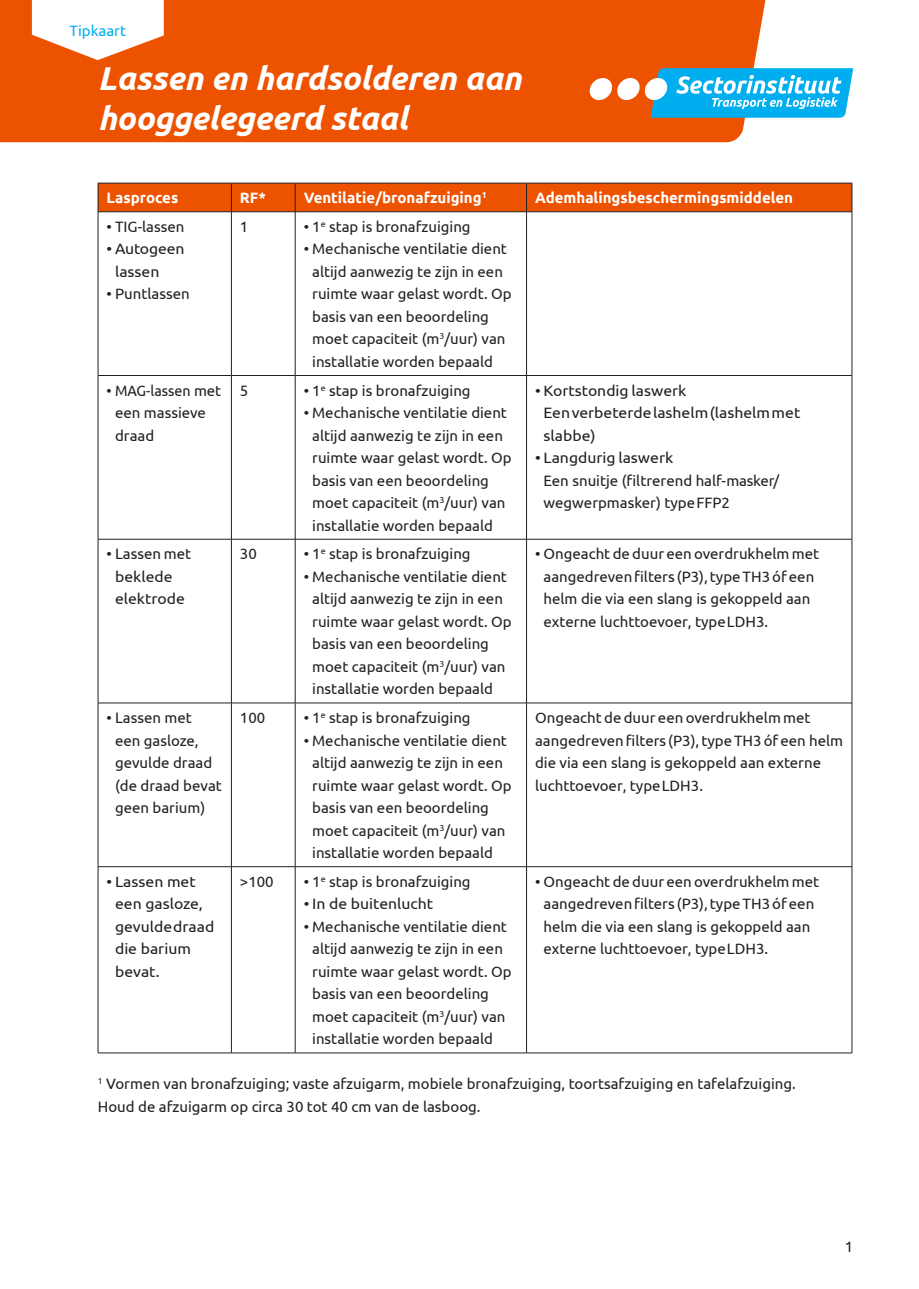
<style>
.page{position:relative;width:919px;height:1289px;background:#fff}
.page>*{position:absolute;margin:0;border:0;box-sizing:border-box;transform-origin:0 0}
.t1{font:italic 700 33px/39.6px "Ubuntu";letter-spacing:-.005em;color:#fff}
.Voetnoottekst{font:15px/22.5px "Ubuntu";color:#231f20}
.Voetnoottekst-2{font:15px/22.5px "Ubuntu";color:#231f20;scale:1.05 1}
.HeadingRow{font:700 15px "Ubuntu";color:#fff}
.Voetnoottekst-3{font:15px/22.5px "Ubuntu";color:#231f20;scale:.95 1}
.t2{font:15px "Ubuntu";color:#00aeef}
</style>
<div class="page">
<div style="left:0;top:0;width:766px;height:142px;background:#ed5200"></div>
<svg style="left:589px;top:68px;width:264px;height:50px"></svg>
<svg style="left:32px;top:0;width:132px;height:60px"></svg>
<div style="left:100px;top:66px;width:105px;height:25px;background:#ed5200"></div>
<svg style="left:213px;top:71px;width:36px;height:20px"></svg>
<div style="left:256px;top:64px;width:202px;height:27px;background:#ed5200"></div>
<svg style="left:466px;top:71px;width:57px;height:20px"></svg>
<div style="left:99px;top:103px;width:312px;height:34px;background:#ed5200"></div>
<hr style="left:98px;top:375px;width:133px;height:1px;background:#231f20">
<hr style="left:231px;top:375px;width:64px;height:1px;background:#231f20">
<hr style="left:295px;top:375px;width:231px;height:1px;background:#231f20">
<hr style="left:526px;top:375px;width:326px;height:1px;background:#231f20">
<hr style="left:98px;top:539px;width:133px;height:1px;background:#231f20">
<hr style="left:231px;top:539px;width:64px;height:1px;background:#231f20">
<hr style="left:295px;top:539px;width:231px;height:1px;background:#231f20">
<hr style="left:526px;top:539px;width:326px;height:1px;background:#231f20">
<hr style="left:98px;top:702px;width:133px;height:1px;background:#231f20">
<hr style="left:231px;top:702px;width:64px;height:1px;background:#231f20">
<hr style="left:295px;top:702px;width:231px;height:1px;background:#231f20">
<hr style="left:526px;top:702px;width:326px;height:1px;background:#231f20">
<hr style="left:98px;top:866px;width:133px;height:1px;background:#231f20">
<hr style="left:231px;top:866px;width:64px;height:1px;background:#231f20">
<hr style="left:295px;top:866px;width:231px;height:1px;background:#231f20">
<hr style="left:526px;top:866px;width:326px;height:1px;background:#231f20">
<hr style="left:98px;top:1052px;width:133px;height:1px;background:#231f20">
<hr style="left:231px;top:1052px;width:64px;height:1px;background:#231f20">
<hr style="left:295px;top:1052px;width:231px;height:1px;background:#231f20">
<hr style="left:526px;top:1052px;width:326px;height:1px;background:#231f20">
<hr style="left:98px;top:212px;width:1px;height:163px;background:#231f20">
<hr style="left:98px;top:376px;width:1px;height:163px;background:#231f20">
<hr style="left:98px;top:539px;width:1px;height:163px;background:#231f20">
<hr style="left:98px;top:703px;width:1px;height:163px;background:#231f20">
<hr style="left:98px;top:866px;width:1px;height:186px;background:#231f20">
<hr style="left:231px;top:212px;width:1px;height:163px;background:#231f20">
<hr style="left:295px;top:212px;width:1px;height:163px;background:#231f20">
<hr style="left:526px;top:212px;width:1px;height:163px;background:#231f20">
<hr style="left:851px;top:212px;width:1px;height:163px;background:#231f20">
<hr style="left:231px;top:376px;width:1px;height:163px;background:#231f20">
<hr style="left:295px;top:376px;width:1px;height:163px;background:#231f20">
<hr style="left:526px;top:376px;width:1px;height:163px;background:#231f20">
<hr style="left:851px;top:376px;width:1px;height:163px;background:#231f20">
<hr style="left:231px;top:539px;width:1px;height:163px;background:#231f20">
<hr style="left:295px;top:539px;width:1px;height:163px;background:#231f20">
<hr style="left:526px;top:539px;width:1px;height:163px;background:#231f20">
<hr style="left:851px;top:539px;width:1px;height:163px;background:#231f20">
<hr style="left:231px;top:703px;width:1px;height:163px;background:#231f20">
<hr style="left:295px;top:703px;width:1px;height:163px;background:#231f20">
<hr style="left:526px;top:703px;width:1px;height:163px;background:#231f20">
<hr style="left:851px;top:703px;width:1px;height:163px;background:#231f20">
<hr style="left:231px;top:866px;width:1px;height:186px;background:#231f20">
<hr style="left:295px;top:866px;width:1px;height:186px;background:#231f20">
<hr style="left:526px;top:866px;width:1px;height:186px;background:#231f20">
<hr style="left:851px;top:866px;width:1px;height:186px;background:#231f20">
<div style="left:98px;top:183px;width:754px;height:28px;background:#ed5200"></div>
<hr style="left:98px;top:211px;width:133px;height:1px;background:#231f20">
<hr style="left:231px;top:211px;width:64px;height:1px;background:#231f20">
<hr style="left:295px;top:211px;width:231px;height:1px;background:#231f20">
<hr style="left:526px;top:211px;width:326px;height:1px;background:#231f20">
<p class="t2" style="left:70px;top:22px;width:58px">Tipkaart</p>
<p class="t1" style="left:98px;top:58px;width:425px">Lassen en hardsolderen aan hooggelegeerd staal</p>
<p class="HeadingRow" style="left:106px;top:189px;width:73px">Lasproces</p>
<p class="HeadingRow" style="left:240px;top:189px;width:28px">RF*</p>
<p class="HeadingRow" style="left:304px;top:189px;width:184px">Ventilatie/bronafzuiging<sup>1</sup></p>
<p class="HeadingRow" style="left:535px;top:189px;width:259px">Ademhalingsbeschermingsmiddelen</p>
<p class="Voetnoottekst" style="left:106px;top:215px;width:79px">• TIG-lassen</p>
<p class="Voetnoottekst-2" style="left:115px;top:237px;width:68px;text-indent:-9px">• Autogeen lassen</p>
<p class="Voetnoottekst" style="left:106px;top:282px;width:85px">• Puntlassen</p>
<p class="Voetnoottekst" style="left:240px;top:215px;width:10px">1</p>
<p class="Voetnoottekst" style="left:304px;top:215px;width:168px">• 1<sup>e</sup> stap is bronafzuiging</p>
<p class="Voetnoottekst" style="left:312px;top:237px;width:201px;text-indent:-9px">• Mechanische ventilatie dient altijd aanwezig te zijn in een ruimte waar gelast wordt. Op basis van een beoordeling moet capaciteit (m<sup>3</sup>/uur) van installatie worden bepaald</p>
<p class="Voetnoottekst-3" style="left:115px;top:378px;width:113px;text-indent:-9px">• MAG-lassen met een massieve draad</p>
<p class="Voetnoottekst" style="left:240px;top:378px;width:10px">5</p>
<p class="Voetnoottekst" style="left:304px;top:378px;width:168px">• 1<sup>e</sup> stap is bronafzuiging</p>
<p class="Voetnoottekst" style="left:312px;top:401px;width:201px;text-indent:-9px">• Mechanische ventilatie dient altijd aanwezig te zijn in een ruimte waar gelast wordt. Op basis van een beoordeling moet capaciteit (m<sup>3</sup>/uur) van installatie worden bepaald</p>
<p class="Voetnoottekst" style="left:115px;top:542px;width:78px;text-indent:-9px">• Lassen met beklede elektrode</p>
<p class="Voetnoottekst" style="left:240px;top:542px;width:18px">30</p>
<p class="Voetnoottekst" style="left:304px;top:542px;width:168px">• 1<sup>e</sup> stap is bronafzuiging</p>
<p class="Voetnoottekst" style="left:312px;top:565px;width:201px;text-indent:-9px">• Mechanische ventilatie dient altijd aanwezig te zijn in een ruimte waar gelast wordt. Op basis van een beoordeling moet capaciteit (m<sup>3</sup>/uur) van installatie worden bepaald</p>
<p class="Voetnoottekst" style="left:115px;top:706px;width:108px;text-indent:-9px">• Lassen met<br>een gasloze, gevulde draad (de draad bevat geen barium)</p>
<p class="Voetnoottekst" style="left:240px;top:706px;width:27px">100</p>
<p class="Voetnoottekst" style="left:304px;top:706px;width:168px">• 1<sup>e</sup> stap is bronafzuiging</p>
<p class="Voetnoottekst" style="left:312px;top:728px;width:201px;text-indent:-9px">• Mechanische ventilatie dient altijd aanwezig te zijn in een ruimte waar gelast wordt. Op basis van een beoordeling moet capaciteit (m<sup>3</sup>/uur) van installatie worden bepaald</p>
<p class="Voetnoottekst-2" style="left:115px;top:869px;width:96px;text-indent:-9px">• Lassen met een gasloze, gevulde draad die barium bevat.</p>
<p class="Voetnoottekst" style="left:240px;top:869px;width:35px">&gt;100</p>
<p class="Voetnoottekst" style="left:304px;top:869px;width:168px">• 1<sup>e</sup> stap is bronafzuiging</p>
<p class="Voetnoottekst-2" style="left:304px;top:892px;width:125px">• In de buitenlucht</p>
<p class="Voetnoottekst" style="left:312px;top:914px;width:201px;text-indent:-9px">• Mechanische ventilatie dient altijd aanwezig te zijn in een ruimte waar gelast wordt. Op basis van een beoordeling moet capaciteit (m<sup>3</sup>/uur) van installatie worden bepaald</p>
<p class="Voetnoottekst-2" style="left:543px;top:378px;width:246px;text-indent:-9px">• Kortstondig laswerk<br>Een verbeterde lashelm (lashelm met slabbe)</p>
<p class="Voetnoottekst-2" style="left:543px;top:446px;width:226px;text-indent:-9px">• Langdurig laswerk<br>Een snuitje (filtrerend half- masker/ wegwerpmasker) type FFP2</p>
<p class="Voetnoottekst" style="left:543px;top:542px;width:277px;text-indent:-9px">• Ongeacht de duur een overdrukhelm met aangedreven filters (P3), type TH3 óf een helm die via een slang is gekoppeld aan externe luchttoevoer, type LDH3.</p>
<p class="Voetnoottekst" style="left:535px;top:706px;width:309px">Ongeacht de duur een overdrukhelm met aangedreven filters (P3), type TH3 óf een helm die via een slang is gekoppeld aan externe luchttoevoer, type LDH3.</p>
<p class="Voetnoottekst" style="left:543px;top:869px;width:277px;text-indent:-9px">• Ongeacht de duur een overdrukhelm met aangedreven filters (P3), type TH3 óf een helm die via een slang is gekoppeld aan externe luchttoevoer, type LDH3.</p>
<p class="Voetnoottekst" style="left:98px;top:1072px;width:699px"><sup>1</sup> Vormen van bronafzuiging; vaste afzuigarm, mobiele bronafzuiging, toortsafzuiging en tafelafzuiging.</p>
<p class="Voetnoottekst" style="left:98px;top:1094px;width:384px">Houd de afzuigarm op circa 30 tot 40 cm van de lasboog.</p>
<p class="Voetnoottekst" style="left:844px;top:1234px;width:10px">1</p>
</div>
